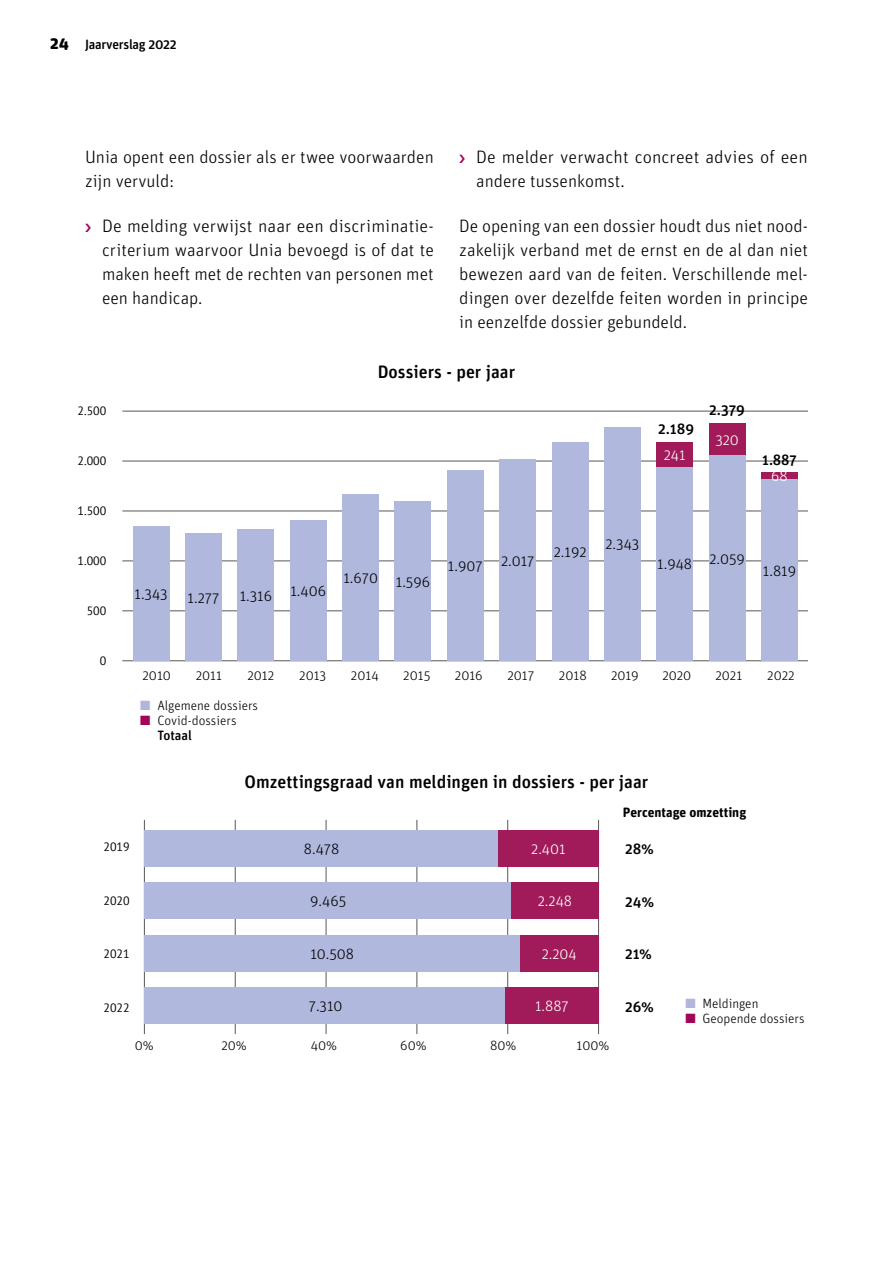
<style>
.page{position:relative;width:893px;height:1263px;background:#fff}
.page>*{position:absolute;margin:0;border:0;box-sizing:border-box;transform-origin:0 0}
.Body{font:300 18px/24px "Unit Rounded OT";color:#000}
.Body-2{font:500 18px "Unit Rounded OT";color:#000}
.t1{font:300 15px "Unit Rounded OT";color:#000}
.t2{font:300 15px "Unit Rounded OT";color:#fff}
.t3{font:500 15px "Unit Rounded OT";letter-spacing:-.005em;color:#000}
.t4{font:500 15px "Unit Rounded Pro";color:#000}
.t5{font:300 13.5px/15px "Unit Rounded OT";color:#000}
.t6{font:700 13.5px "Unit Rounded OT";color:#000}
.t7{font:500 13.5px "Unit Rounded OT";letter-spacing:-.02em;color:#000}
.t8{font:12px "PT Sans";color:#000}
.s1{font-weight:900;font-size:16.5px}
.s2{color:#b1b6dd}
.s3{color:#a10656}
.s4{font-weight:500}
</style>
<div class="page">
<hr style="left:122px;top:660px;width:686px;height:1px;background:#575756">
<hr style="left:122px;top:611px;width:686px;height:1px;background:#575756">
<hr style="left:122px;top:561px;width:686px;height:1px;background:#575756">
<hr style="left:122px;top:511px;width:686px;height:1px;background:#575756">
<hr style="left:122px;top:461px;width:686px;height:1px;background:#575756">
<hr style="left:122px;top:411px;width:686px;height:1px;background:#575756">
<div style="left:133px;top:527px;width:36px;height:134px;background:#b1b8de"></div>
<div style="left:185px;top:533px;width:37px;height:128px;background:#b1b8de"></div>
<div style="left:238px;top:529px;width:36px;height:132px;background:#b1b8de"></div>
<div style="left:290px;top:520px;width:37px;height:141px;background:#b1b8de"></div>
<div style="left:342px;top:494px;width:37px;height:167px;background:#b1b8de"></div>
<div style="left:395px;top:501px;width:36px;height:160px;background:#b1b8de"></div>
<div style="left:447px;top:470px;width:37px;height:191px;background:#b1b8de"></div>
<div style="left:499px;top:459px;width:37px;height:202px;background:#b1b8de"></div>
<div style="left:552px;top:442px;width:36px;height:219px;background:#b1b8de"></div>
<div style="left:604px;top:427px;width:37px;height:234px;background:#b1b8de"></div>
<div style="left:656px;top:466px;width:37px;height:195px;background:#b1b8de"></div>
<div style="left:656px;top:442px;width:37px;height:24px;background:#a11a59"></div>
<div style="left:709px;top:455px;width:36px;height:206px;background:#b1b8de"></div>
<div style="left:709px;top:423px;width:36px;height:32px;background:#a11a59"></div>
<div style="left:761px;top:479px;width:37px;height:182px;background:#b1b8de"></div>
<div style="left:761px;top:472px;width:37px;height:7px;background:#a11a59"></div>
<hr style="left:144px;top:820px;width:1px;height:214px;background:#575756">
<hr style="left:235px;top:820px;width:1px;height:214px;background:#575756">
<hr style="left:326px;top:820px;width:1px;height:214px;background:#575756">
<hr style="left:417px;top:820px;width:1px;height:214px;background:#575756">
<hr style="left:507px;top:820px;width:1px;height:214px;background:#575756">
<hr style="left:598px;top:820px;width:1px;height:214px;background:#575756">
<div style="left:144px;top:830px;width:354px;height:37px;background:#b1b8de"></div>
<div style="left:498px;top:830px;width:101px;height:37px;background:#a11a59"></div>
<div style="left:144px;top:882px;width:367px;height:37px;background:#b1b8de"></div>
<div style="left:511px;top:882px;width:88px;height:37px;background:#a11a59"></div>
<div style="left:144px;top:935px;width:376px;height:36px;background:#b1b8de"></div>
<div style="left:520px;top:935px;width:79px;height:36px;background:#a11a59"></div>
<div style="left:144px;top:987px;width:361px;height:36px;background:#b1b8de"></div>
<div style="left:505px;top:987px;width:94px;height:36px;background:#a11a59"></div>
<p class="t7" style="left:50px;top:36px;width:128px"><span class="s1">24</span> Jaarverslag 2022</p>
<p class="Body" style="left:476px;top:145px;width:333px">De melder verwacht concreet advies of een andere tussenkomst.</p>
<p class="Body" style="left:459px;top:214px;width:350px;text-align:justify">De opening van een dossier houdt dus niet nood&shy;zakelijk verband met de ernst en de al dan niet bewezen aard van de feiten. Verschillende mel&shy;dingen over dezelfde feiten worden in principe in eenzelfde dossier gebundeld.</p>
<p class="Body-2" style="left:378px;top:360px;width:139px">Dossiers - per jaar</p>
<p class="Body" style="left:85px;top:145px;width:350px">Unia opent een dossier als er twee voorwaarden zijn vervuld:</p>
<p class="Body" style="left:102px;top:214px;width:333px;text-align:justify">De melding verwijst naar een discriminatie&shy;criterium waarvoor Unia bevoegd is of dat te maken heeft met de rechten van personen met een handicap.</p>
<p class="t8" style="left:78px;top:403px;width:30px">2.500</p>
<p class="t8" style="left:78px;top:453px;width:30px">2.000</p>
<p class="t8" style="left:78px;top:503px;width:30px">1.500</p>
<p class="t8" style="left:78px;top:553px;width:30px">1.000</p>
<p class="t8" style="left:87px;top:603px;width:21px">500</p>
<p class="t8" style="left:100px;top:653px;width:8px">0</p>
<p class="t3" style="left:658px;top:420px;width:38px">2.189</p>
<p class="t2" style="left:664px;top:446px;width:23px">241</p>
<p class="t3" style="left:709px;top:400px;width:37px">2.379</p>
<p class="t2" style="left:715px;top:431px;width:25px">320</p>
<p class="t3" style="left:762px;top:451px;width:36px">1.887</p>
<p class="t2" style="left:771px;top:467px;width:18px">68</p>
<p class="t1" style="left:135px;top:585px;width:35px">1.343</p>
<p class="t1" style="left:188px;top:589px;width:33px">1.277</p>
<p class="t1" style="left:240px;top:584px;width:88px">1.316 1.406</p>
<p class="t1" style="left:343px;top:571px;width:88px">1.670 1.596</p>
<p class="t1" style="left:448px;top:554px;width:88px">1.907 2.017</p>
<p class="t1" style="left:554px;top:543px;width:34px">2.192</p>
<p class="t1" style="left:605px;top:535px;width:35px">2.343</p>
<p class="t1" style="left:657px;top:552px;width:89px">1.948 2.059</p>
<p class="t1" style="left:763px;top:562px;width:35px">1.819</p>
<p class="t5" style="left:143px;top:668px;width:30px">2010</p>
<p class="t5" style="left:196px;top:668px;width:28px">2011</p>
<p class="t5" style="left:247px;top:668px;width:28px">2012</p>
<p class="t5" style="left:299px;top:668px;width:29px">2013</p>
<p class="t5" style="left:351px;top:668px;width:29px">2014</p>
<p class="t5" style="left:403px;top:668px;width:29px">2015</p>
<p class="t5" style="left:455px;top:668px;width:29px">2016</p>
<p class="t5" style="left:507px;top:668px;width:28px">2017</p>
<p class="t5" style="left:559px;top:668px;width:29px">2018</p>
<p class="t5" style="left:611px;top:668px;width:29px">2019</p>
<p class="t5" style="left:662px;top:668px;width:30px">2020</p>
<p class="t5" style="left:715px;top:668px;width:28px">2021</p>
<p class="t5" style="left:767px;top:668px;width:29px">2022</p>
<p class="t5" style="left:140px;top:698px;width:119px"><span class="s2">■</span> Algemene dossiers</p>
<p class="t5" style="left:157px;top:713px;width:81px;text-indent:-17px"><span class="s3">■</span> Covid-dossiers<br><span class="s4">Totaal</span></p>
<p class="Body-2" style="left:245px;top:771px;width:405px">Omzettingsgraad van meldingen in dossiers - per jaar</p>
<p class="t6" style="left:623px;top:803px;width:125px">Percentage omzetting</p>
<p class="t8" style="left:104px;top:839px;width:28px">2019</p>
<p class="t1" style="left:304px;top:840px;width:37px">8.478</p>
<p class="t2" style="left:531px;top:840px;width:36px">2.401</p>
<p class="t4" style="left:625px;top:838px;width:31px">28%</p>
<p class="t8" style="left:104px;top:893px;width:28px">2020</p>
<p class="t1" style="left:310px;top:892px;width:37px">9.465</p>
<p class="t2" style="left:538px;top:892px;width:36px">2.248</p>
<p class="t4" style="left:625px;top:891px;width:31px">24%</p>
<p class="t8" style="left:104px;top:946px;width:28px">2021</p>
<p class="t1" style="left:310px;top:945px;width:45px">10.508</p>
<p class="t2" style="left:542px;top:945px;width:37px">2.204</p>
<p class="t4" style="left:625px;top:944px;width:28px">21%</p>
<p class="t8" style="left:104px;top:1000px;width:28px">2022</p>
<p class="t1" style="left:309px;top:997px;width:35px">7.310</p>
<p class="t2" style="left:535px;top:997px;width:35px">1.887</p>
<p class="t4" style="left:625px;top:996px;width:30px">26%</p>
<p class="t5" style="left:685px;top:996px;width:75px"><span class="s2">■</span> Meldingen</p>
<p class="t5" style="left:685px;top:1011px;width:121px"><span class="s3">■</span> Geopende dossiers</p>
<p class="t5" style="left:135px;top:1038px;width:20px">0%</p>
<p class="t5" style="left:221px;top:1038px;width:27px">20%</p>
<p class="t5" style="left:311px;top:1038px;width:28px">40%</p>
<p class="t5" style="left:400px;top:1038px;width:28px">60%</p>
<p class="t5" style="left:490px;top:1038px;width:28px">80%</p>
<p class="t5" style="left:577px;top:1038px;width:34px">100%</p>
</div>
